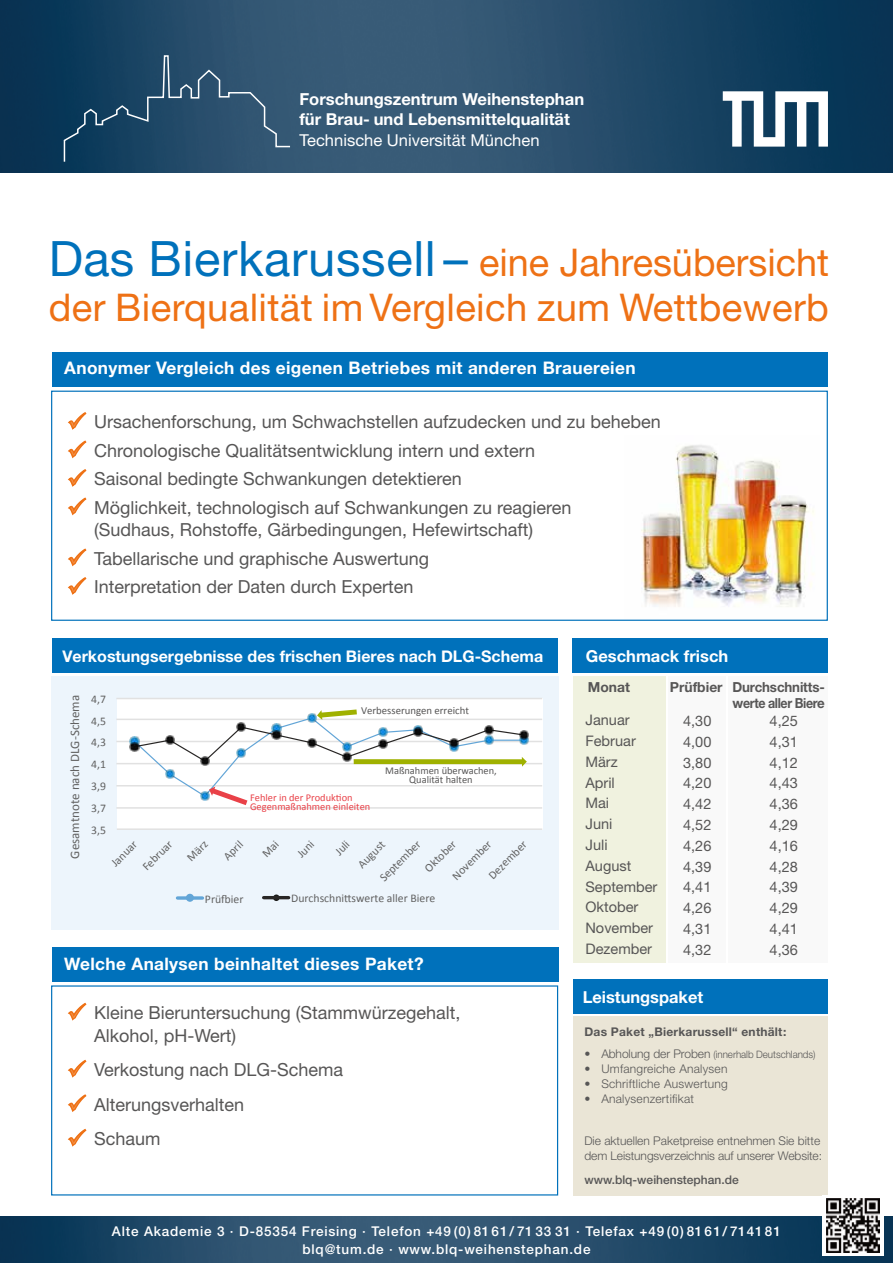
<style>
.page{position:relative;width:893px;height:1263px;background:#fff}
.page>*{position:absolute;margin:0;border:0;box-sizing:border-box;transform-origin:0 0}
.t1{font:38.25px/45px "Helvetica Neue LT Std";letter-spacing:.01em;color:#ee7115}
.t2{font:18px/22.5px "Helvetica Neue LT Std";color:#575656}
.t3{font:700 17.25px "Helvetica Neue";letter-spacing:.02em;color:#fff}
.t4{font:700 17.25px "Helvetica Neue LT Std";letter-spacing:.02em;color:#fff}
.t5{font:700 16.65px "Helvetica Neue LT Std";color:#fff}
.t6{font:700 16.5px "Helvetica Neue LT Std";color:#fff}
.t7{font:700 16.35px "Helvetica Neue LT Std";color:#fff}
.t8{font:16.35px "Helvetica Neue LT Std";color:#fff}
.t9{font:700 16.05px "Helvetica Neue LT Std";color:#fff}
.t10{font:14.55px/20.9px "Helvetica Neue LT Std";color:#575656;text-align:justify}
.t11{font:700 13.8px/15.6px "Helvetica Neue LT Std";letter-spacing:-.01em;color:#575656;scale:.96 1}
.t12{font:700 13.8px "Helvetica Neue LT Std";letter-spacing:-.01em;color:#575656}
.t13{font:500 13.5px/18px "Helvetica Neue LT Std";letter-spacing:.06em;color:#fff;text-align:center}
.t14{font:13.05px "Calibri";color:#616161}
.t15{font:300 12px/15px "Helvetica Neue LT Std";color:#575656}
.t16{font:300 12px "Helvetica Neue LT Std";letter-spacing:.02em;color:#575656}
.t17{font:700 12px "Helvetica Neue LT Std";letter-spacing:.02em;color:#575656}
.t18{font:500 12px "Helvetica Neue LT Std";color:#575656}
.t19{font:11.7px/25px "Calibri";color:#616161}
.t20{font:10.8px "Calibri";color:#575656}
.t21{font:10.35px/9px "Calibri";color:#e94148}
.t22{font:10.35px/9px "Calibri";color:#575656;text-align:center}
.t23{font:300 10.2px "Helvetica Neue LT Std";letter-spacing:-.005em;color:#575656;scale:.96 1}
.s1{font-size:48.9px;color:#0071bb}
.s2{color:#f39046}
.s3{font-size:12px}
</style>
<div class="page">
<div style="left:573px;top:676px;width:93px;height:286px;background:#f0f2df"></div>
<div style="left:668px;top:676px;width:58px;height:287px;background:#f9f9f9"></div>
<div style="left:729px;top:676px;width:99px;height:286px;background:#f9f9f9"></div>
<div style="left:573px;top:638px;width:255px;height:34px;background:#0071bb"></div>
<img style="left:641px;top:445px;width:173px;height:162px">
<div style="left:51px;top:391px;width:777px;height:230px;border:1px solid #0071bb"></div>
<div style="left:52px;top:352px;width:775px;height:34px;background:#0071bb"></div>
<svg style="left:68px;top:412px;width:19px;height:18px"></svg>
<svg style="left:68px;top:440px;width:19px;height:19px"></svg>
<svg style="left:68px;top:469px;width:19px;height:18px"></svg>
<svg style="left:68px;top:497px;width:19px;height:19px"></svg>
<svg style="left:68px;top:548px;width:19px;height:19px"></svg>
<svg style="left:68px;top:577px;width:19px;height:18px"></svg>
<div style="left:52px;top:947px;width:506px;height:34px;background:#0071bb"></div>
<svg style="left:68px;top:1002px;width:19px;height:19px"></svg>
<svg style="left:68px;top:1059px;width:19px;height:19px"></svg>
<svg style="left:68px;top:1094px;width:19px;height:18px"></svg>
<svg style="left:68px;top:1128px;width:19px;height:19px"></svg>
<div style="left:51px;top:676px;width:507px;height:254px;background:#edf5fc"></div>
<div style="left:117px;top:698px;width:425px;height:131px;background:#fff"></div>
<hr style="left:116px;top:807px;width:426px;height:2px;background:#e1e1e1">
<hr style="left:116px;top:785px;width:426px;height:1px;background:#e1e1e1">
<hr style="left:116px;top:763px;width:426px;height:1px;background:#e1e1e1">
<hr style="left:116px;top:741px;width:426px;height:1px;background:#e1e1e1">
<hr style="left:116px;top:719px;width:426px;height:1px;background:#e1e1e1">
<hr style="left:116px;top:698px;width:426px;height:1px;background:#e1e1e1">
<hr style="left:117px;top:828px;width:425px;height:2px;background:#e1e1e1">
<svg style="left:177px;top:896px;width:25px;height:4px"></svg>
<div style="left:187px;top:894px;width:6px;height:7px;background:#62a5d7;border-radius:50%"></div>
<svg style="left:273px;top:894px;width:7px;height:7px"></svg>
<div style="left:186px;top:894px;width:8px;height:8px;border:2px solid #62a5d7;border-radius:50%"></div>
<hr style="left:264px;top:896px;width:25px;height:3px;background:#282625">
<div style="left:52px;top:638px;width:506px;height:34px;background:#0071bb"></div>
<svg style="left:130px;top:709px;width:398px;height:96px"></svg>
<div style="left:573px;top:1016px;width:254px;height:179px;background:#eae5d6"></div>
<div style="left:573px;top:979px;width:254px;height:35px;background:#0071bb"></div>
<img style="left:0;top:0;width:893px;height:173px">
<img style="left:0;top:1216px;width:893px;height:47px">
<svg style="left:723px;top:91px;width:105px;height:56px"></svg>
<svg style="left:63px;top:54px;width:229px;height:109px;background:#274e6c"></svg>
<div style="left:822px;top:1195px;width:61px;height:60px;background:#fff"></div>
<img style="left:826px;top:1198px;width:54px;height:54px">
<p class="t5" style="left:299px;top:89px;width:286px">Forschungszentrum Weihenstephan</p>
<p class="t7" style="left:299px;top:109px;width:272px">für Brau- und Lebensmittelqualität</p>
<p class="t8" style="left:299px;top:130px;width:242px">Technische Universität München</p>
<h1 class="t1" style="left:49px;top:239px;width:782px"><span class="s1">Das Bierkarussell –</span> eine Jahresübersicht der Bierqualität im Vergleich zum Wettbewerb</h1>
<p class="t3" style="left:64px;top:354px;width:573px">Anonymer Vergleich des eigenen Betriebes mit anderen Brauereien</p>
<p class="t2" style="left:67px;top:410px;width:595px"><span class="s2">✓</span> Ursachenforschung, um Schwachstellen aufzudecken und zu beheben</p>
<p class="t2" style="left:67px;top:439px;width:469px"><span class="s2">✓</span> Chronologische Qualitätsentwicklung intern und extern</p>
<p class="t2" style="left:67px;top:467px;width:396px"><span class="s2">✓</span> Saisonal bedingte Schwankungen detektieren</p>
<p class="t2" style="left:94px;top:496px;width:479px;text-indent:-27px"><span class="s2">✓</span> Möglichkeit, technologisch auf Schwankungen zu reagieren (Sudhaus, Rohstoffe, Gärbedingungen, Hefewirtschaft)</p>
<p class="t2" style="left:67px;top:547px;width:363px"><span class="s2">✓</span> Tabellarische und graphische Auswertung</p>
<p class="t2" style="left:67px;top:575px;width:348px"><span class="s2">✓</span> Interpretation der Daten durch Experten</p>
<p class="t9" style="left:62px;top:646px;width:482px">Verkostungsergebnisse des frischen Bieres nach DLG-Schema</p>
<p class="t6" style="left:586px;top:646px;width:144px">Geschmack frisch</p>
<p class="t11" style="left:732px;top:679px;width:98px">Durchschnitts&shy;werte aller Biere</p>
<p class="t12" style="left:588px;top:679px;width:44px">Monat</p>
<p class="t12" style="left:670px;top:679px;width:54px">Prüfbier</p>
<p class="t19" style="left:91px;top:686px;width:16px">4,7</p>
<p class="t14" style="left:66px;top:859px;width:165px;rotate:-90deg">Gesamtnote nach DLG-Schema</p>
<p class="t20" style="left:361px;top:704px;width:109px">Verbesserungen erreicht</p>
<p class="t10" style="left:585px;top:709px;width:73px;text-align:left">Januar<br>Februar<br>März<br>April<br>Mai<br>Juni<br>Juli<br>August<br>September<br>Oktober<br>November<br>Dezember</p>
<p class="t10" style="left:683px;top:710px;width:30px">4,30<br>4,00<br>3,80<br>4,20<br>4,42<br>4,52<br>4,26<br>4,39<br>4,41<br>4,26<br>4,31<br>4,32</p>
<p class="t10" style="left:770px;top:710px;width:30px">4,25<br>4,31<br>4,12<br>4,43<br>4,36<br>4,29<br>4,16<br>4,28<br>4,39<br>4,29<br>4,41<br>4,36</p>
<p class="t19" style="left:91px;top:708px;width:16px">4,5</p>
<p class="t19" style="left:91px;top:730px;width:16px">4,3</p>
<p class="t19" style="left:91px;top:752px;width:16px">4,1</p>
<p class="t22" style="left:385px;top:766px;width:113px">Maßnahmen überwachen,<br>Qualität halten</p>
<p class="t19" style="left:91px;top:774px;width:16px">3,9</p>
<p class="t21" style="left:250px;top:793px;width:122px">Fehler in der Produktion<br>Gegenmaßnahmen einleiten</p>
<p class="t19" style="left:91px;top:796px;width:16px">3,7</p>
<p class="t19" style="left:91px;top:817px;width:16px">3,5</p>
<p class="t19" style="left:118px;top:842px;width:39px;text-indent:-19px;rotate:-45deg">Januar<br>Februar</p>
<p class="t19" style="left:180px;top:851px;width:26px;rotate:-45deg">März</p>
<p class="t19" style="left:217px;top:849px;width:24px;rotate:-45deg">April</p>
<p class="t19" style="left:290px;top:847px;width:20px;rotate:-45deg">Juni</p>
<p class="t19" style="left:328px;top:844px;width:17px;rotate:-45deg">Juli</p>
<p class="t19" style="left:351px;top:857px;width:35px;rotate:-45deg">August</p>
<p class="t19" style="left:445px;top:869px;width:52px;rotate:-45deg">November</p>
<p class="t19" style="left:373px;top:870px;width:54px;rotate:-45deg">September</p>
<p class="t19" style="left:418px;top:861px;width:41px;rotate:-45deg">Oktober</p>
<p class="t19" style="left:482px;top:868px;width:50px;rotate:-45deg">Dezember</p>
<p class="t19" style="left:205px;top:886px;width:40px">Prüfbier</p>
<p class="t19" style="left:291px;top:885px;width:146px">Durchschnittswerte aller Biere</p>
<p class="t4" style="left:64px;top:953px;width:361px">Welche Analysen beinhaltet dieses Paket?</p>
<p class="t2" style="left:94px;top:1001px;width:368px;text-indent:-27px"><span class="s2">✓</span> Kleine Bieruntersuchung (Stammwürzegehalt,<br>Alkohol, pH-Wert)</p>
<p class="t2" style="left:67px;top:1058px;width:277px"><span class="s2">✓</span> Verkostung nach DLG-Schema</p>
<p class="t2" style="left:67px;top:1093px;width:178px"><span class="s2">✓</span> Alterungsverhalten</p>
<p class="t2" style="left:67px;top:1127px;width:95px"><span class="s2">✓</span> Schaum</p>
<p class="t6" style="left:583px;top:987px;width:122px">Leistungspaket</p>
<p class="t17" style="left:584px;top:1024px;width:204px">Das Paket „Bierkarussell“ enthält:</p>
<p class="t23" style="left:584px;top:1048px;width:242px"><span class="s3">• Abholung der Proben</span> (innerhalb Deutschlands)</p>
<p class="t16" style="left:584px;top:1061px;width:145px">• Umfangreiche Analysen</p>
<p class="t16" style="left:584px;top:1076px;width:145px">• Schriftliche Auswertung</p>
<p class="t16" style="left:584px;top:1091px;width:111px">• Analysenzertifikat</p>
<p class="t15" style="left:584px;top:1133px;width:239px">Die aktuellen Paketpreise entnehmen Sie bitte dem Leistungsverzeichnis auf unserer Website:</p>
<p class="t18" style="left:584px;top:1172px;width:156px">www.blq-weihenstephan.de</p>
<p class="t13" style="left:112px;top:1221px;width:670px">Alte Akademie 3 · D-85354 Freising · Telefon +49 (0) 8161/ 71 33 31 · Telefax +49 (0) 8161/ 7141 81 blq@tum.de · www.blq-weihenstephan.de</p>
</div>
